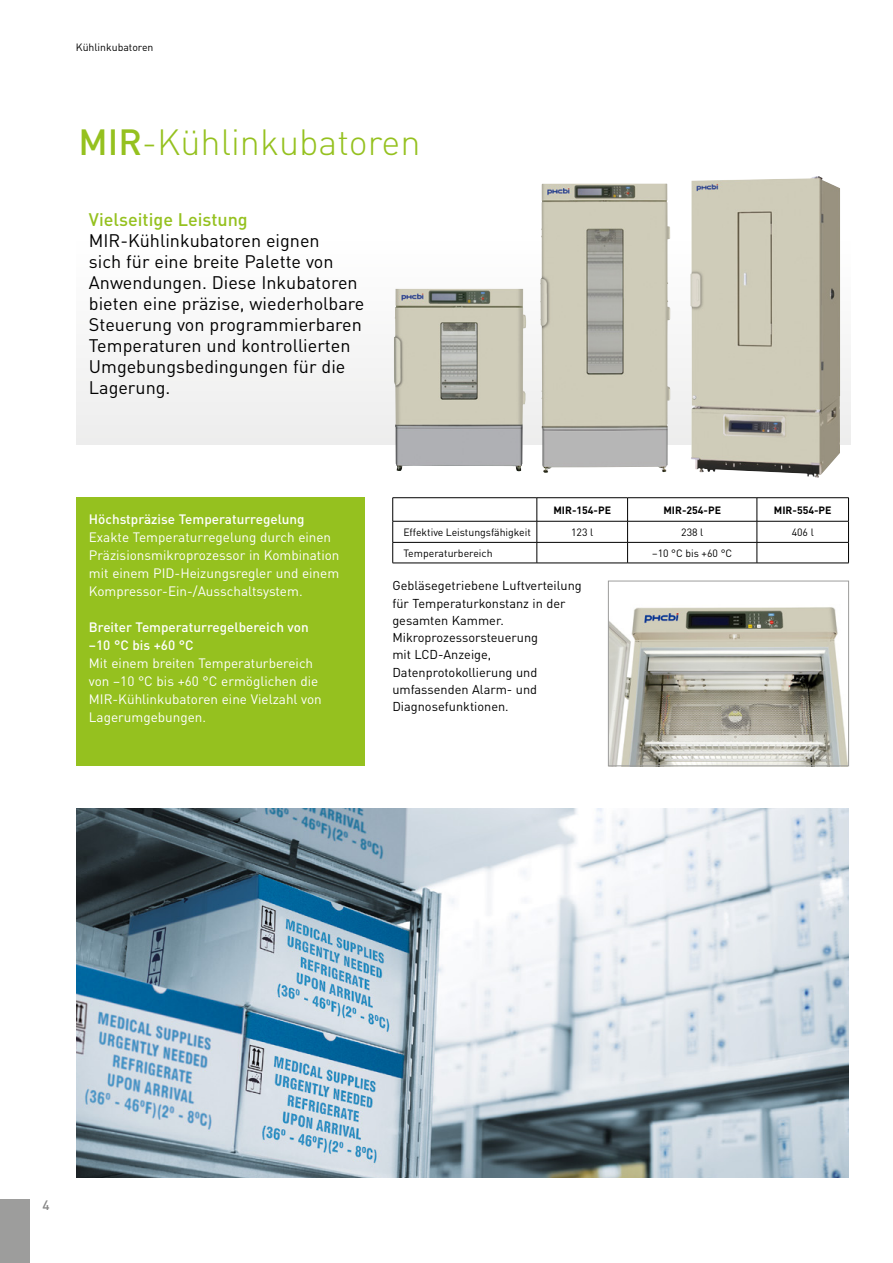
<style>
.page{position:relative;width:893px;height:1263px;background:#fff}
.page>*{position:absolute;margin:0;border:0;box-sizing:border-box;transform-origin:0 0}
.t1{font:300 36px "DIN Pro";color:#95c11f}
.t2{font:18px/21px "DIN Pro";color:#000}
.t3{font:500 18px "DIN Pro";color:#95c11f}
.t4{font:13.5px/18px "DIN Pro";color:#fff}
.t5{font:500 13.5px/18px "DIN Pro";color:#fff}
.t6{font:500 13.5px "DIN Pro";color:#878787}
.t7{font:12.75px/17.2px "DIN Pro";color:#000}
.t8{font:10.5px "DIN Pro";color:#000}
.t9{font:700 10.5px "DINOT";color:#000}
.s1{font-weight:500}
</style>
<div class="page">
<div style="left:77px;top:497px;width:288px;height:269px;background:#95c11f"></div>
<div style="left:77px;top:234px;width:773px;height:211px;background:#f7f7f7"></div>
<img style="left:540px;top:184px;width:130px;height:289px">
<img style="left:690px;top:176px;width:150px;height:302px">
<img style="left:394px;top:289px;width:132px;height:182px">
<img style="left:77px;top:808px;width:772px;height:370px">
<img style="left:610px;top:607px;width:237px;height:157px">
<div style="left:608px;top:581px;width:241px;height:185px;border:1px solid #9d9d9c"></div>
<div style="left:0;top:1199px;width:30px;height:64px;background:#9d9d9c"></div>
<hr style="left:393px;top:497px;width:144px;height:1px;background:#000">
<hr style="left:537px;top:497px;width:91px;height:1px;background:#000">
<hr style="left:628px;top:497px;width:129px;height:1px;background:#000">
<hr style="left:757px;top:497px;width:92px;height:1px;background:#000">
<hr style="left:393px;top:521px;width:144px;height:1px;background:#000">
<hr style="left:537px;top:521px;width:91px;height:1px;background:#000">
<hr style="left:628px;top:521px;width:129px;height:1px;background:#000">
<hr style="left:757px;top:521px;width:92px;height:1px;background:#000">
<hr style="left:393px;top:542px;width:144px;height:1px;background:#000">
<svg style="left:392px;top:498px;width:1px;height:65px"></svg>
<hr style="left:537px;top:542px;width:91px;height:1px;background:#000">
<svg style="left:537px;top:498px;width:1px;height:65px"></svg>
<hr style="left:628px;top:542px;width:129px;height:1px;background:#000">
<svg style="left:627px;top:498px;width:1px;height:65px"></svg>
<hr style="left:757px;top:542px;width:92px;height:1px;background:#000">
<svg style="left:757px;top:498px;width:1px;height:65px"></svg>
<svg style="left:848px;top:498px;width:1px;height:65px"></svg>
<hr style="left:393px;top:563px;width:144px;height:1px;background:#000">
<hr style="left:537px;top:563px;width:91px;height:1px;background:#000">
<hr style="left:628px;top:563px;width:129px;height:1px;background:#000">
<hr style="left:757px;top:563px;width:92px;height:1px;background:#000">
<p class="t8" style="left:76px;top:38px;width:79px">Kühlinkubatoren</p>
<h1 class="t1" style="left:79px;top:114px;width:343px"><span class="s1">MIR</span>-Kühlinkubatoren</h1>
<h2 class="t3" style="left:89px;top:205px;width:160px">Vielseitige Leistung</h2>
<p class="t2" style="left:89px;top:229px;width:277px">MIR-Kühlinkubatoren eignen<br>sich für eine breite Palette von<br>Anwendungen. Diese Inkubatoren bieten eine präzise, wiederholbare<br>Steuerung von programmierbaren<br>Temperaturen und kontrollierten<br>Umgebungsbedingungen für die<br>Lagerung.</p>
<p class="t5" style="left:89px;top:509px;width:217px">Höchstpräzise Temperaturregelung</p>
<p class="t4" style="left:89px;top:527px;width:252px">Exakte Temperaturregelung durch einen Präzisionsmikroprozessor in Kombination mit einem PID-Heizungsregler und einem Kompressor-Ein-/Ausschaltsystem.</p>
<p class="t5" style="left:89px;top:617px;width:221px">Breiter Temperaturregelbereich von –10 °C bis +60 °C</p>
<p class="t4" style="left:89px;top:653px;width:234px">Mit einem breiten Temperaturbereich von –10 °C bis +60 °C ermöglichen die MIR-Kühlinkubatoren eine Vielzahl von Lagerumgebungen.</p>
<p class="t9" style="left:553px;top:503px;width:59px">MIR-154-PE</p>
<p class="t9" style="left:663px;top:503px;width:59px">MIR-254-PE</p>
<p class="t9" style="left:774px;top:503px;width:59px">MIR-554-PE</p>
<p class="t8" style="left:403px;top:524px;width:129px">Effektive Leistungsfähigkeit</p>
<p class="t8" style="left:571px;top:524px;width:24px">123 l</p>
<p class="t8" style="left:681px;top:524px;width:24px">238 l</p>
<p class="t8" style="left:792px;top:524px;width:24px">406 l</p>
<p class="t8" style="left:403px;top:545px;width:91px">Temperaturbereich</p>
<p class="t8" style="left:652px;top:545px;width:82px">–10 °C bis +60 °C</p>
<p class="t7" style="left:392px;top:576px;width:191px">Gebläsegetriebene Luftverteilung für Temperaturkonstanz in der gesamten Kammer.<br>Mikroprozessorsteuerung<br>mit LCD-Anzeige,<br>Datenprotokollierung und umfassenden Alarm- und<br>Diagnosefunktionen.</p>
<p class="t6" style="left:43px;top:1194px;width:9px">4</p>
</div>
